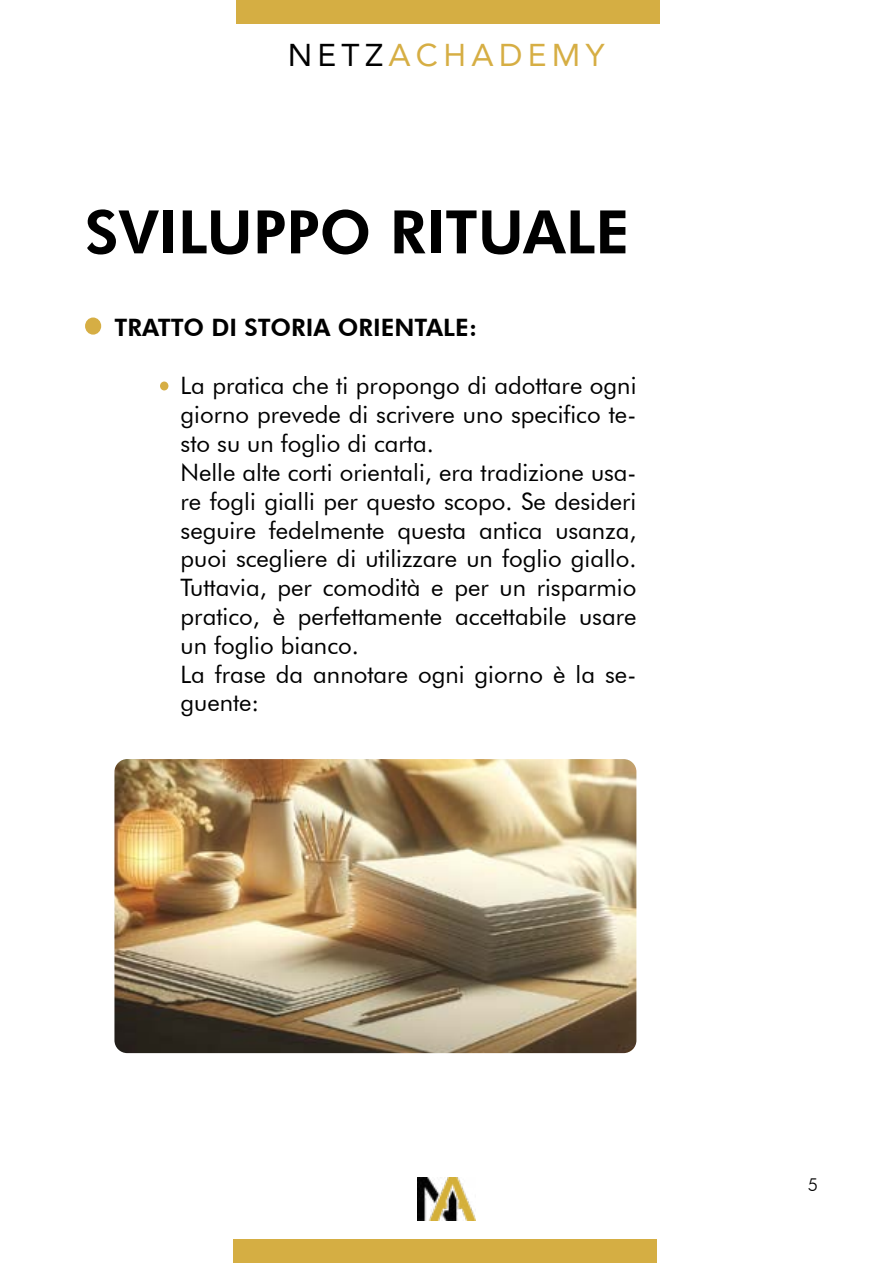
<style>
.page{position:relative;width:893px;height:1263px;background:#fff}
.page>*{position:absolute;margin:0;border:0;box-sizing:border-box;transform-origin:0 0}
.t1{font:800 60px "Futura BT";color:#000}
.t2{font:31.5px "Avenir";letter-spacing:.17em;color:#d6ae44}
.t3{font:24px/28.8px "Futura BT";color:#000}
.t4{font:800 24px "Futura BT";color:#000}
.t5{font:300 18px "Futura BT";color:#000}
.s1{color:#000}
</style>
<div class="page">
<img style="left:418px;top:1177px;width:57px;height:43px">
<div style="left:85px;top:317px;width:16px;height:18px;background:#d6ae44;border-radius:50%"></div>
<div style="left:160px;top:381px;width:8px;height:9px;background:#d6ae44;border-radius:50%"></div>
<div style="left:236px;top:0;width:424px;height:23px;background:#d5ae43"></div>
<div style="left:233px;top:1239px;width:424px;height:24px;background:#d5ae43"></div>
<img style="left:114px;top:759px;width:522px;height:294px">
<h2 class="t2" style="left:288px;top:29px;width:318px"><span class="s1">NETZ</span>ACHADEMY</h2>
<h1 class="t1" style="left:85px;top:196px;width:546px">SVILUPPO RITUALE</h1>
<p class="t4" style="left:114px;top:313px;width:364px">TRATTO DI STORIA ORIENTALE:</p>
<p class="t3" style="left:181px;top:371px;width:457px">La pratica che ti propongo di adottare ogni giorno prevede di scrivere uno specifico te&shy;sto su un foglio di carta.<br>Nelle alte corti orientali, era tradizione usa&shy;re fogli gialli per questo scopo. Se desideri seguire fedelmente questa antica usanza, puoi scegliere di utilizzare un foglio giallo.<br>Tuttavia, per comodità e per un risparmio pratico, è perfettamente accettabile usare un foglio bianco.<br>La frase da annotare ogni giorno è la se&shy;guente:</p>
<p class="t5" style="left:808px;top:1174px;width:12px">5</p>
</div>
